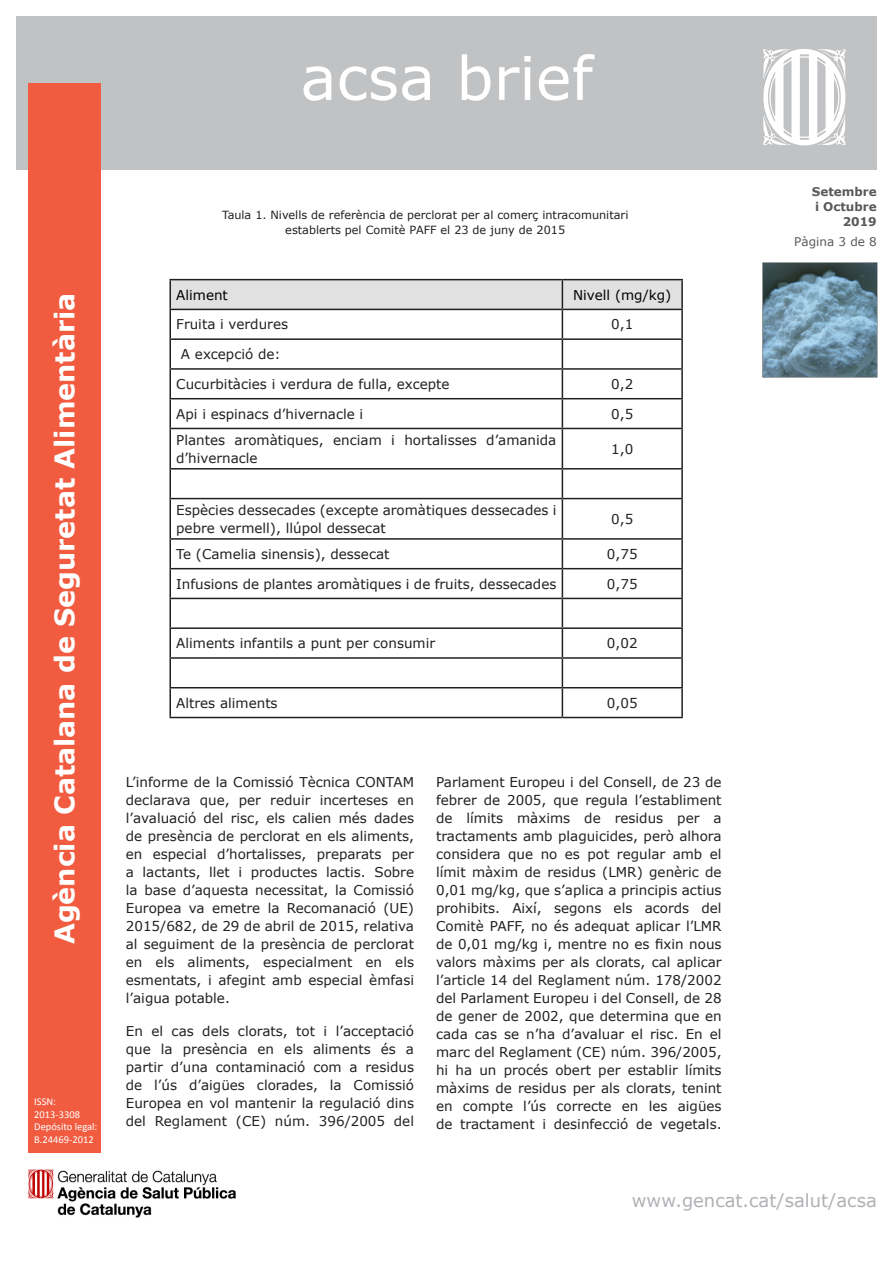
<style>
.page{position:relative;width:893px;height:1263px;background:#fff}
.page>*{position:absolute;margin:0;border:0;box-sizing:border-box;transform-origin:0 0}
.t1{font:60px "Verdana";color:#fff}
.t2{font:700 27px "Verdana";color:#fff}
.t3{font:18px "Verdana";color:#b0b1b5}
.Cuerpo_texto{font:13.5px/18px "Verdana";color:#231f20;text-align:justify}
.Cuerpo_texto-2{font:13.5px "Verdana";color:#000}
.Títulos{font:700 12px "Verdana";color:#5a5a5d}
.Títulos-2{font:12px "Verdana";color:#5a5a5d}
.pie{font:11.25px/15px "Verdana";color:#231f20;text-align:center}
.t4{font:10.5px/12.6px "Calibri";color:#fff}
</style>
<div class="page">
<div style="left:16px;top:17px;width:861px;height:153px;background:#c1c2c4"></div>
<div style="left:29px;top:84px;width:72px;height:1069px;background:#f15c40"></div>
<svg style="left:763px;top:49px;width:83px;height:96px"></svg>
<img style="left:28px;top:1169px;width:208px;height:49px">
<hr style="left:169px;top:279px;width:393px;height:1px;background:#231f20">
<hr style="left:169px;top:280px;width:2px;height:29px;background:#231f20">
<hr style="left:562px;top:279px;width:121px;height:1px;background:#231f20">
<hr style="left:681px;top:280px;width:2px;height:29px;background:#231f20">
<hr style="left:169px;top:309px;width:393px;height:1px;background:#231f20">
<hr style="left:169px;top:310px;width:2px;height:28px;background:#231f20">
<hr style="left:562px;top:309px;width:121px;height:1px;background:#231f20">
<hr style="left:681px;top:310px;width:2px;height:28px;background:#231f20">
<hr style="left:169px;top:338px;width:393px;height:2px;background:#231f20">
<hr style="left:169px;top:340px;width:2px;height:28px;background:#231f20">
<hr style="left:562px;top:338px;width:121px;height:2px;background:#231f20">
<hr style="left:681px;top:340px;width:2px;height:28px;background:#231f20">
<hr style="left:169px;top:368px;width:393px;height:2px;background:#231f20">
<hr style="left:169px;top:370px;width:2px;height:28px;background:#231f20">
<hr style="left:562px;top:368px;width:121px;height:2px;background:#231f20">
<hr style="left:681px;top:370px;width:2px;height:28px;background:#231f20">
<hr style="left:169px;top:398px;width:393px;height:1px;background:#231f20">
<hr style="left:169px;top:399px;width:2px;height:29px;background:#231f20">
<hr style="left:562px;top:398px;width:121px;height:1px;background:#231f20">
<svg style="left:170px;top:280px;width:512px;height:148px"></svg>
<hr style="left:681px;top:399px;width:2px;height:29px;background:#231f20">
<hr style="left:169px;top:428px;width:393px;height:1px;background:#231f20">
<hr style="left:169px;top:429px;width:2px;height:39px;background:#231f20">
<hr style="left:562px;top:428px;width:121px;height:1px;background:#231f20">
<hr style="left:562px;top:429px;width:1px;height:39px;background:#231f20">
<hr style="left:681px;top:429px;width:2px;height:39px;background:#231f20">
<hr style="left:169px;top:468px;width:393px;height:2px;background:#231f20">
<hr style="left:169px;top:469px;width:2px;height:29px;background:#231f20">
<hr style="left:562px;top:468px;width:121px;height:2px;background:#231f20">
<svg style="left:562px;top:469px;width:1px;height:29px"></svg>
<hr style="left:681px;top:469px;width:2px;height:29px;background:#231f20">
<hr style="left:169px;top:498px;width:393px;height:1px;background:#231f20">
<hr style="left:169px;top:499px;width:2px;height:39px;background:#231f20">
<hr style="left:562px;top:498px;width:121px;height:1px;background:#231f20">
<hr style="left:562px;top:499px;width:1px;height:39px;background:#231f20">
<hr style="left:681px;top:499px;width:2px;height:39px;background:#231f20">
<hr style="left:169px;top:538px;width:393px;height:2px;background:#231f20">
<hr style="left:169px;top:540px;width:2px;height:28px;background:#231f20">
<hr style="left:562px;top:538px;width:121px;height:2px;background:#231f20">
<hr style="left:681px;top:540px;width:2px;height:28px;background:#231f20">
<hr style="left:169px;top:568px;width:393px;height:1px;background:#231f20">
<hr style="left:169px;top:569px;width:2px;height:29px;background:#231f20">
<hr style="left:562px;top:568px;width:121px;height:1px;background:#231f20">
<hr style="left:681px;top:569px;width:2px;height:29px;background:#231f20">
<hr style="left:169px;top:598px;width:393px;height:1px;background:#231f20">
<hr style="left:169px;top:599px;width:2px;height:28px;background:#231f20">
<hr style="left:562px;top:598px;width:121px;height:1px;background:#231f20">
<hr style="left:681px;top:599px;width:2px;height:28px;background:#231f20">
<hr style="left:169px;top:627px;width:393px;height:2px;background:#231f20">
<hr style="left:169px;top:629px;width:2px;height:28px;background:#231f20">
<hr style="left:562px;top:627px;width:121px;height:2px;background:#231f20">
<hr style="left:681px;top:629px;width:2px;height:28px;background:#231f20">
<hr style="left:169px;top:657px;width:393px;height:2px;background:#231f20">
<hr style="left:169px;top:659px;width:2px;height:28px;background:#231f20">
<hr style="left:562px;top:657px;width:121px;height:2px;background:#231f20">
<hr style="left:681px;top:659px;width:2px;height:28px;background:#231f20">
<hr style="left:169px;top:687px;width:393px;height:1px;background:#231f20">
<hr style="left:169px;top:688px;width:2px;height:29px;background:#231f20">
<hr style="left:562px;top:687px;width:121px;height:1px;background:#231f20">
<svg style="left:562px;top:540px;width:1px;height:177px"></svg>
<hr style="left:681px;top:688px;width:2px;height:29px;background:#231f20">
<hr style="left:169px;top:717px;width:393px;height:1px;background:#231f20">
<hr style="left:562px;top:717px;width:121px;height:1px;background:#231f20">
<svg style="left:762px;top:262px;width:115px;height:116px"></svg>
<img style="left:763px;top:263px;width:114px;height:114px">
<h1 class="t1" style="left:300px;top:40px;width:294px">acsa brief</h1>
<h2 class="t2" style="left:47px;top:944px;width:653px;rotate:-90deg">Agència Catalana de Seguretat Alimentària</h2>
<p class="t4" style="left:34px;top:1095px;width:65px">ISSN:<br>2013-3308<br>Depósito legal:<br>B.24469-2012</p>
<p class="pie" style="left:222px;top:208px;width:408px">Taula 1. Nivells de referència de perclorat per al comerç intracomunitari establerts pel Comitè PAFF el 23 de juny de 2015</p>
<p class="Cuerpo_texto-2" style="left:176px;top:286px;width:53px">Aliment</p>
<p class="Cuerpo_texto-2" style="left:573px;top:286px;width:100px">Nivell (mg/kg)</p>
<p class="Cuerpo_texto" style="left:176px;top:316px;width:113px">Fruita i verdures</p>
<p class="Cuerpo_texto" style="left:611px;top:316px;width:24px">0,1</p>
<p class="Cuerpo_texto" style="left:181px;top:345px;width:101px">A excepció de:</p>
<p class="Cuerpo_texto" style="left:176px;top:375px;width:275px">Cucurbitàcies i verdura de fulla, excepte</p>
<p class="Cuerpo_texto" style="left:611px;top:375px;width:24px">0,2</p>
<p class="Cuerpo_texto" style="left:176px;top:405px;width:189px">Api i espinacs d’hivernacle i</p>
<p class="Cuerpo_texto" style="left:611px;top:405px;width:24px">0,5</p>
<p class="Cuerpo_texto" style="left:176px;top:431px;width:382px">Plantes aromàtiques, enciam i hortalisses d’amanida d’hivernacle</p>
<p class="Cuerpo_texto" style="left:611px;top:440px;width:24px">1,0</p>
<p class="Cuerpo_texto" style="left:176px;top:501px;width:382px">Espècies dessecades (excepte aromàtiques dessecades i pebre vermell), llúpol dessecat</p>
<p class="Cuerpo_texto" style="left:611px;top:510px;width:24px">0,5</p>
<p class="Cuerpo_texto" style="left:176px;top:545px;width:215px">Te (Camelia sinensis), dessecat</p>
<p class="Cuerpo_texto" style="left:607px;top:545px;width:32px">0,75</p>
<p class="Cuerpo_texto" style="left:176px;top:575px;width:382px">Infusions de plantes aromàtiques i de fruits, dessecades</p>
<p class="Cuerpo_texto" style="left:607px;top:575px;width:32px">0,75</p>
<p class="Cuerpo_texto" style="left:176px;top:634px;width:260px">Aliments infantils a punt per consumir</p>
<p class="Cuerpo_texto" style="left:607px;top:634px;width:32px">0,02</p>
<p class="Cuerpo_texto" style="left:176px;top:694px;width:103px">Altres aliments</p>
<p class="Cuerpo_texto" style="left:607px;top:694px;width:32px">0,05</p>
<p class="Cuerpo_texto" style="left:126px;top:773px;width:290px">L’informe de la Comissió Tècnica CONTAM declarava que, per reduir incerteses en l’avaluació del risc, els calien més dades de presència de perclorat en els aliments, en especial d’hortalisses, preparats per a lactants, llet i productes lactis. Sobre la base d’aquesta necessitat, la Comissió Europea va emetre la Recomanació (UE)<br>2015/682, de 29 de abril de 2015, relativa al seguiment de la presència de perclorat en els aliments, especialment en els esmentats, i afegint amb especial èmfasi l’aigua potable.</p>
<p class="Cuerpo_texto" style="left:126px;top:1022px;width:290px">En el cas dels clorats, tot i l’acceptació que la presència en els aliments és a partir d’una contaminació com a residus de l’ús d’aigües clorades, la Comissió Europea en vol mantenir la regulació dins del Reglament (CE) núm. 396/2005 del</p>
<p class="Cuerpo_texto" style="left:436px;top:773px;width:287px">Parlament Europeu i del Consell, de 23 de febrer de 2005, que regula l’establiment de límits màxims de residus per a tractaments amb plaguicides, però alhora considera que no es pot regular amb el límit màxim de residus (LMR) genèric de 0,01 mg/kg, que s’aplica a principis actius prohibits. Així, segons els acords del Comitè PAFF, no és adequat aplicar l’LMR de 0,01 mg/kg i, mentre no es fixin nous valors màxims per als clorats, cal aplicar l’article 14 del Reglament núm. 178/2002 del Parlament Europeu i del Consell, de 28 de gener de 2002, que determina que en cada cas se n’ha d’avaluar el risc. En el marc del Reglament (CE) núm. 396/2005, hi ha un procés obert per establir límits màxims de residus per als clorats, tenint en compte l’ús correcte en les aigües de tractament i desinfecció de vegetals.</p>
<p class="Títulos" style="left:812px;top:184px;width:66px">Setembre</p>
<p class="Títulos" style="left:815px;top:199px;width:63px">i Octubre</p>
<p class="Títulos" style="left:843px;top:214px;width:36px">2019</p>
<p class="Títulos-2" style="left:794px;top:234px;width:84px">Pàgina 3 de 8</p>
<h3 class="t3" style="left:632px;top:1189px;width:246px">www.gencat.cat/salut/acsa</h3>
</div>
